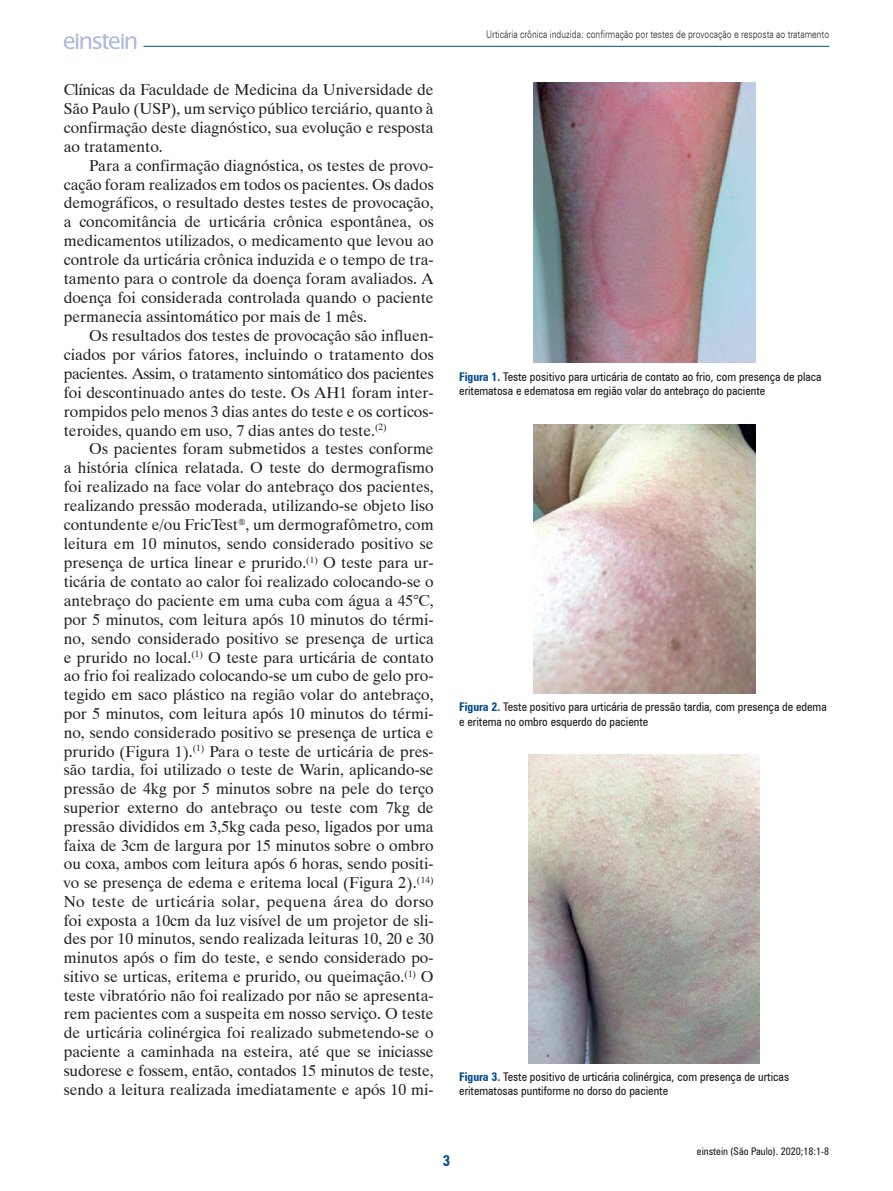
<style>
.page{position:relative;width:893px;height:1191px;background:#fff}
.page>*{position:absolute;margin:0;border:0;box-sizing:border-box;transform-origin:0 0}
.t1{font:15.75px/18.9px "Dutch 801 BT";color:#231f20;text-align:justify}
.t2{font:700 condensed 15px "Zurich BT";color:#004a8b}
.t3{font:condensed 12px/14.2px "Zurich BT";color:#231f20}
.t4{font:300 10.5px "Zurich BT";color:#231f20;scale:.8 1}
.t5{font:condensed 10.5px "Zurich BT";color:#231f20}
.s1{font-weight:700;color:#004a8b}
</style>
<div class="page">
<svg style="left:64px;top:34px;width:72px;height:15px"></svg>
<hr style="left:143px;top:46px;width:686px;height:1px;background:#004a8b">
<img style="left:533px;top:83px;width:222px;height:280px">
<img style="left:533px;top:424px;width:222px;height:269px">
<img style="left:529px;top:755px;width:231px;height:308px">
<p class="t1" style="left:64px;top:80px;width:371px">Clínicas da Faculdade de Medicina da Universidade de São Paulo (USP), um serviço público terciário, quanto à confirmação deste diagnóstico, sua evolução e resposta ao tratamento.</p>
<p class="t1" style="left:64px;top:156px;width:371px;text-indent:26px">Para a confirmação diagnóstica, os testes de provo&shy;cação foram realizados em todos os pacientes. Os dados demográficos, o resultado destes testes de provocação, a concomitância de urticária crônica espontânea, os medicamentos utilizados, o medicamento que levou ao controle da urticária crônica induzida e o tempo de tra&shy;tamento para o controle da doença foram avaliados. A doença foi considerada controlada quando o paciente permanecia assintomático por mais de 1 mês.</p>
<p class="t1" style="left:64px;top:326px;width:371px;text-indent:26px">Os resultados dos testes de provocação são influen&shy;ciados por vários fatores, incluindo o tratamento dos pacientes. Assim, o tratamento sintomático dos pacientes foi descontinuado antes do teste. Os AH1 foram inter&shy;rompidos pelo menos 3 dias antes do teste e os corticos&shy;teroides, quando em uso, 7 dias antes do teste.<sup>(2)</sup></p>
<p class="t1" style="left:64px;top:439px;width:371px;text-indent:26px">Os pacientes foram submetidos a testes conforme a história clínica relatada. O teste do dermografismo foi realizado na face volar do antebraço dos pacientes, realizando pressão moderada, utilizando-se objeto liso contundente e/ou FricTest<sup>®</sup>, um dermografômetro, com leitura em 10 minutos, sendo considerado positivo se presença de urtica linear e prurido.<sup>(1)</sup> O teste para ur&shy;ticária de contato ao calor foi realizado colocando-se o antebraço do paciente em uma cuba com água a 45°C, por 5 minutos, com leitura após 10 minutos do térmi&shy;no, sendo considerado positivo se presença de urtica e prurido no local.<sup>(1)</sup> O teste para urticária de contato ao frio foi realizado colocando-se um cubo de gelo pro&shy;tegido em saco plástico na região volar do antebraço, por 5 minutos, com leitura após 10 minutos do térmi&shy;no, sendo considerado positivo se presença de urtica e prurido (Figura 1).<sup>(1)</sup> Para o teste de urticária de pres&shy;são tardia, foi utilizado o teste de Warin, aplicando-se pressão de 4kg por 5 minutos sobre na pele do terço superior externo do antebraço ou teste com 7kg de pressão divididos em 3,5kg cada peso, ligados por uma faixa de 3cm de largura por 15 minutos sobre o ombro ou coxa, ambos com leitura após 6 horas, sendo positi&shy;vo se presença de edema e eritema local (Figura 2).<sup>(14)<br></sup>No teste de urticária solar, pequena área do dorso foi exposta a 10cm da luz visível de um projetor de sli&shy;des por 10 minutos, sendo realizada leituras 10, 20 e 30 minutos após o fim do teste, e sendo considerado po&shy;sitivo se urticas, eritema e prurido, ou queimação.<sup>(1)</sup> O teste vibratório não foi realizado por não se apresenta&shy;rem pacientes com a suspeita em nosso serviço. O teste de urticária colinérgica foi realizado submetendo-se o paciente a caminhada na esteira, até que se iniciasse sudorese e fossem, então, contados 15 minutos de teste, sendo a leitura realizada imediatamente e após 10 mi-</p>
<p class="t4" style="left:486px;top:28px;width:430px">Urticária crônica induzida: confirmação por testes de provocação e resposta ao tratamento</p>
<p class="t3" style="left:459px;top:369px;width:364px"><span class="s1">Figura 1.</span> Teste positivo para urticária de contato ao frio, com presença de placa eritematosa e edematosa em região volar do antebraço do paciente</p>
<p class="t3" style="left:459px;top:700px;width:369px"><span class="s1">Figura 2.</span> Teste positivo para urticária de pressão tardia, com presença de edema e eritema no ombro esquerdo do paciente</p>
<p class="t3" style="left:459px;top:1069px;width:331px"><span class="s1">Figura 3.</span> Teste positivo de urticária colinérgica, com presença de urticas eritematosas puntiforme no dorso do paciente</p>
<p class="t2" style="left:443px;top:1151px;width:9px">3</p>
<p class="t5" style="left:697px;top:1144px;width:134px">einstein (São Paulo). 2020;18:1-8</p>
</div>
